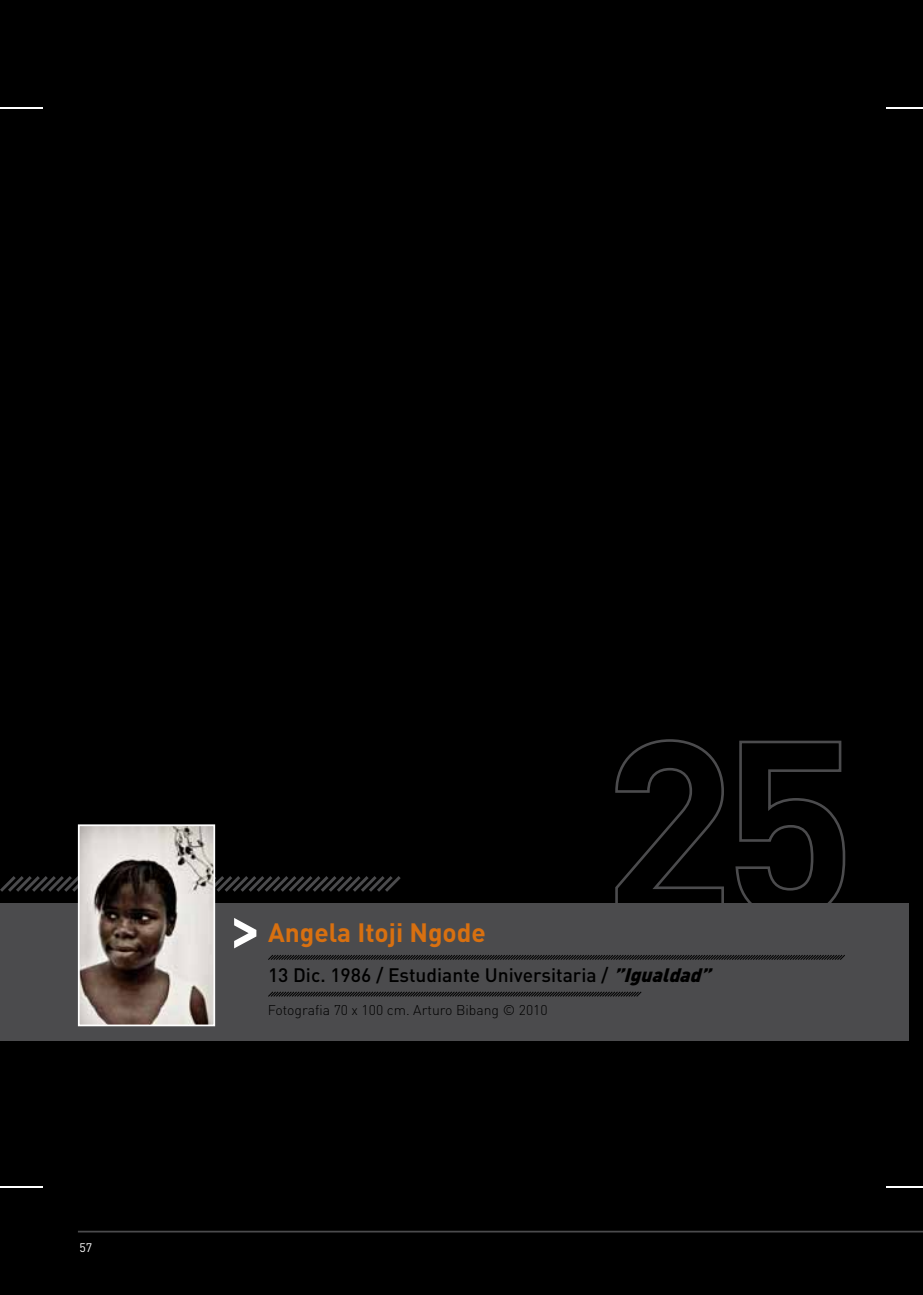
<style>
.page{position:relative;width:923px;height:1295px;background:#000}
.page>*{position:absolute;margin:0;border:0;box-sizing:border-box;transform-origin:0 0}
.t1{font:500 70px "DIN Pro";color:#fff}
.t2{font:700 26.25px "DIN Pro";color:#d87010}
.t3{font:500 19.25px "DIN Pro";color:#000}
.t4{font:300 14px "DIN Pro";color:#000}
.t5{font:12.25px "DIN Pro";color:#fff}
.s1{font-weight:900;font-style:italic}
</style>
<div class="page">
<hr style="left:0;top:107px;width:42px;height:2px;background:#fff">
<hr style="left:0;top:1186px;width:42px;height:2px;background:#fff">
<hr style="left:887px;top:107px;width:36px;height:2px;background:#fff">
<hr style="left:887px;top:1186px;width:36px;height:2px;background:#fff">
<hr style="left:78px;top:1230px;width:845px;height:2px;background:#4b4b4d">
<div style="left:0;top:903px;width:908px;height:138px;background:#4b4b4d"></div>
<svg style="left:615px;top:739px;width:109px;height:164px"></svg>
<svg style="left:735px;top:740px;width:111px;height:163px"></svg>
<svg style="left:0;top:873px;width:401px;height:22px"></svg>
<img style="left:81px;top:827px;width:131px;height:196px">
<div style="left:78px;top:824px;width:137px;height:202px;border:2px solid #fff"></div>
<svg style="left:268px;top:955px;width:577px;height:5px"></svg>
<svg style="left:268px;top:991px;width:374px;height:6px"></svg>
<p class="t5" style="left:79px;top:1239px;width:14px">57</p>
<h1 class="t1" style="left:279px;top:913px;width:41px;rotate:90deg">^</h1>
<h2 class="t2" style="left:268px;top:915px;width:219px">Angela Itoji Ngode</h2>
<p class="t3" style="left:268px;top:962px;width:450px">13 Dic. 1986 / Estudiante Universitaria / <span class="s1">”Igualdad”</span></p>
<p class="t4" style="left:268px;top:1001px;width:281px">Fotografia 70 x 100 cm. Arturo Bibang © 2010</p>
</div>
